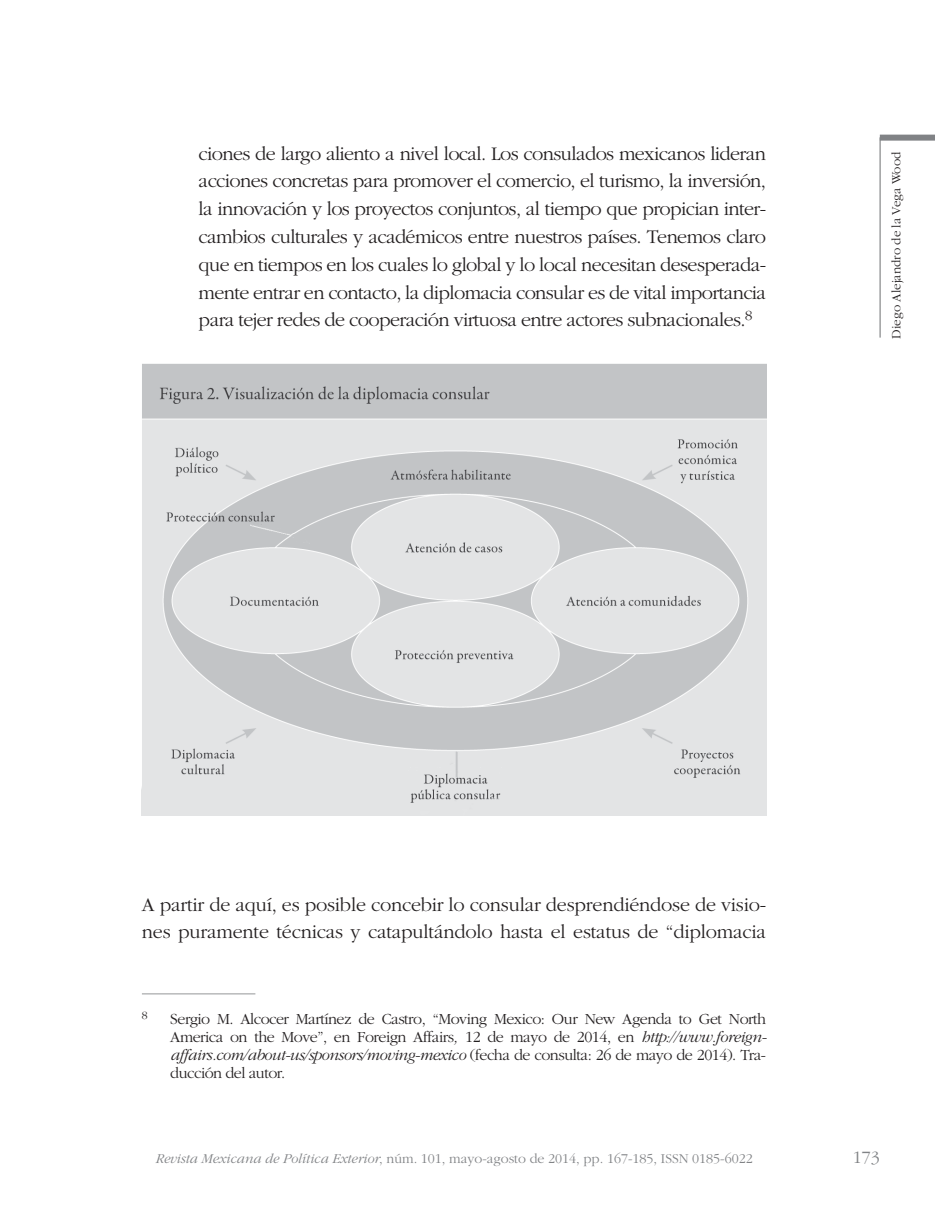
<style>
.page{position:relative;width:935px;height:1218px;background:#fff}
.page>*{position:absolute;margin:0;border:0;box-sizing:border-box;transform-origin:0 0}
.t1{font:300 20px/27.8px "Garamond";letter-spacing:-.01em;color:#231f20;text-align:justify}
.t2{font:300 18px "Garamond";color:#808285}
.t3{font:300 16px/18px "Garamond";letter-spacing:-.03em;color:#231f20;text-align:justify}
.t4{font:300 14px "Garamond";color:#808285}
.t5{font:14px "Garamond Light SC820";color:#808285}
.t6{font:300 13px "Garamond";color:#231f20}
.s1{font-style:italic}
.s2{font-family:"Garamond Light SC820";font-weight:400}
</style>
<div class="page">
<svg style="left:879px;top:141px;width:2px;height:197px"></svg>
<div style="left:879px;top:135px;width:55px;height:6px;background:#808285"></div>
<hr style="left:142px;top:993px;width:113px;height:1px;background:#949698">
<img style="left:142px;top:363px;width:623px;height:452px">
<p class="t1" style="left:198px;top:139px;width:568px">ciones de largo aliento a nivel local. Los consulados mexicanos lideran acciones concretas para promover el comercio, el turismo, la inversión, la innovación y los proyectos conjuntos, al tiempo que propician inter&shy;cambios culturales y académicos entre nuestros países. Tenemos claro que en tiempos en los cuales lo global y lo local necesitan desesperada&shy;mente entrar en contacto, la diplomacia consular es de vital importancia para tejer redes de cooperación virtuosa entre actores subnacionales.<sup>8</sup></p>
<p class="t6" style="left:889px;top:338px;width:188px;rotate:-90deg">Diego Alejandro de la Vega Wood</p>
<p class="t1" style="left:142px;top:890px;width:625px">A partir de aquí, es posible concebir lo consular desprendiéndose de visio&shy;nes puramente técnicas y catapultándolo hasta el estatus de “diplomacia</p>
<p class="t3" style="left:170px;top:1009px;width:598px;text-indent:-28px"><sup>8</sup> Sergio M. Alcocer Martínez de Castro, “Moving Mexico: Our New Agenda to Get North America on the Move”, en Foreign Affairs<span class="s1">,</span> 12 de mayo de 2014, en <span class="s1">http://www.foreign&shy;affairs.com/about-us/sponsors/moving-mexico</span> (fecha de consulta: 26 de mayo de 2014). Tra&shy;ducción del autor.</p>
<p class="t4" style="left:155px;top:1150px;width:513px"><span class="s1">Revista Mexicana de Política Exterior</span>, núm. 101, mayo-agosto de 2014, pp. 167-185, <span class="s2">ISSN</span></p>
<p class="t5" style="left:692px;top:1150px;width:62px">0185-6022</p>
<p class="t2" style="left:852px;top:1147px;width:28px">173</p>
</div>
